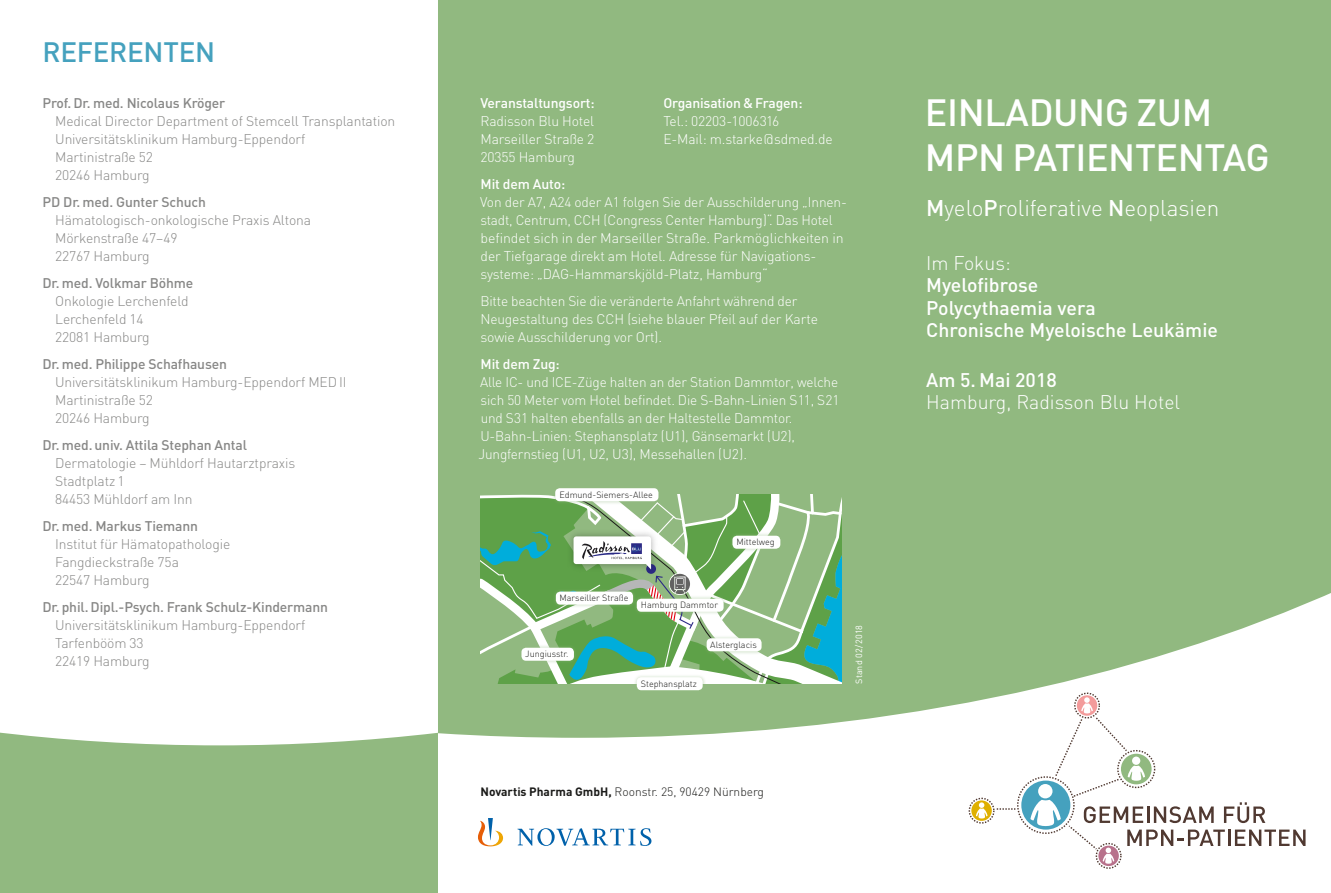
<style>
.page{position:relative;width:1331px;height:893px;background:#fff}
.page>*{position:absolute;margin:0;border:0;box-sizing:border-box;transform-origin:0 0}
.t1{font:500 37.5px/45px "DIN";letter-spacing:-.01em;color:#fff}
.t2{font:500 27.75px "DIN";letter-spacing:-.01em;color:#45a1be}
.t3{font:300 22.5px "DIN";color:#fff}
.t4{font:500 19.5px/22.5px "DIN";color:#fff}
.t5{font:300 19.5px "DIN";color:#fff}
.t6{font:300 13.8px/18px "DIN";letter-spacing:-.01em;color:#fff}
.t7{font:300 13.8px/18px "DIN";letter-spacing:-.01em;color:#878786}
.t8{font:500 13.8px "DIN";letter-spacing:-.01em;color:#878786}
.t9{font:500 13.8px "DIN";letter-spacing:-.01em;color:#fff}
.t10{font:300 12px "DIN";color:#1a1a18}
.t11{font:300 9px "DIN";color:#1a1a18}
.t12{font:9px "DIN";letter-spacing:.01em;color:#fff}
.s1{font-weight:700}
.s2{font-weight:500}
</style>
<div class="page">
<div style="left:438px;top:0;width:893px;height:738px;background:#91b980"></div>
<div style="left:1021px;top:781px;width:49px;height:49px;background:#45a1be;border-radius:50%"></div>
<svg style="left:1077px;top:695px;width:20px;height:21px"></svg>
<div style="left:1074px;top:693px;width:26px;height:25px;border:1px dashed #503931;border-radius:50%"></div>
<svg style="left:971px;top:800px;width:21px;height:21px"></svg>
<div style="left:969px;top:798px;width:25px;height:26px;border:1px dashed #503931;border-radius:50%"></div>
<svg style="left:1098px;top:846px;width:21px;height:20px"></svg>
<div style="left:1096px;top:843px;width:25px;height:26px;border:1px dashed #503931;border-radius:50%"></div>
<svg style="left:997px;top:808px;width:18px;height:2px"></svg>
<svg style="left:976px;top:802px;width:11px;height:16px"></svg>
<svg style="left:1030px;top:697px;width:275px;height:167px"></svg>
<svg style="left:478px;top:818px;width:173px;height:28px"></svg>
<div style="left:0;top:732px;width:438px;height:161px;background:#91b980"></div>
<svg style="left:480px;top:495px;width:362px;height:189px"></svg>
<div style="left:633px;top:595px;width:94px;height:20px;background:#91b980;opacity:.5"></div>
<div style="left:637px;top:599px;width:87px;height:13px;background:#fff;border-radius:4px"></div>
<div style="left:552px;top:485px;width:110px;height:20px;background:#91b980;opacity:.5"></div>
<div style="left:555px;top:488px;width:103px;height:13px;background:#fff;border-radius:4px"></div>
<div style="left:518px;top:644px;width:59px;height:20px;background:#91b980;opacity:.5"></div>
<div style="left:521px;top:648px;width:53px;height:13px;background:#fff;border-radius:4px"></div>
<div style="left:703px;top:635px;width:62px;height:20px;background:#91b980;opacity:.5"></div>
<div style="left:707px;top:638px;width:55px;height:13px;background:#fff;border-radius:4px"></div>
<div style="left:633px;top:674px;width:73px;height:20px;background:#91b980;opacity:.5"></div>
<div style="left:637px;top:677px;width:66px;height:13px;background:#fff;border-radius:4px"></div>
<div style="left:552px;top:588px;width:85px;height:20px;background:#91b980;opacity:.5"></div>
<div style="left:556px;top:592px;width:77px;height:13px;background:#fff;border-radius:4px"></div>
<div style="left:729px;top:532px;width:55px;height:20px;background:#91b980;opacity:.5"></div>
<div style="left:732px;top:536px;width:48px;height:13px;background:#fff;border-radius:4px"></div>
<h2 class="t2" style="left:43px;top:35px;width:174px">REFERENTEN</h2>
<p class="t8" style="left:43px;top:94px;width:184px">Prof. Dr. med. Nicolaus Kröger</p>
<p class="t7" style="left:55px;top:112px;width:341px">Medical Director Department of Stemcell Transplantation Universitätsklinikum Hamburg-Eppendorf<br>Martinistraße 52<br>20246 Hamburg</p>
<p class="t8" style="left:43px;top:193px;width:165px">PD Dr. med. Gunter Schuch</p>
<p class="t7" style="left:55px;top:211px;width:257px">Hämatologisch-onkologische Praxis Altona<br>Mörkenstraße 47–49<br>22767 Hamburg</p>
<p class="t8" style="left:43px;top:274px;width:152px">Dr. med. Volkmar Böhme</p>
<p class="t7" style="left:55px;top:292px;width:135px">Onkologie Lerchenfeld<br>Lerchenfeld 14<br>22081 Hamburg</p>
<p class="t8" style="left:42px;top:355px;width:186px">Dr. med. Philippe Schafhausen</p>
<p class="t7" style="left:55px;top:373px;width:293px">Universitätsklinikum Hamburg-Eppendorf MED II<br>Martinistraße 52<br>20246 Hamburg</p>
<p class="t8" style="left:42px;top:436px;width:206px">Dr. med. univ. Attila Stephan Antal</p>
<p class="t7" style="left:55px;top:454px;width:241px">Dermatologie – Mühldorf Hautarztpraxis<br>Stadtplatz 1<br>84453 Mühldorf am Inn</p>
<p class="t8" style="left:42px;top:517px;width:157px">Dr. med. Markus Tiemann</p>
<p class="t7" style="left:55px;top:535px;width:177px">Institut für Hämatopathologie<br>Fangdieckstraße 75a<br>22547 Hamburg</p>
<p class="t8" style="left:42px;top:598px;width:287px">Dr. phil. Dipl.-Psych. Frank Schulz-Kindermann</p>
<p class="t7" style="left:55px;top:616px;width:252px">Universitätsklinikum Hamburg-Eppendorf<br>Tarfenbööm 33<br>22419 Hamburg</p>
<p class="t9" style="left:480px;top:94px;width:116px">Veranstaltungsort:</p>
<p class="t6" style="left:480px;top:112px;width:115px;text-align:justify">Radisson Blu Hotel Marseiller Straße 2<br>20355 Hamburg</p>
<p class="t9" style="left:663px;top:94px;width:141px">Organisation &amp; Fragen:</p>
<p class="t6" style="left:663px;top:112px;width:171px">Tel.: 02203-1006316<br>E-Mail: m.starke@sdmed.de</p>
<p class="t9" style="left:481px;top:175px;width:86px">Mit dem Auto:</p>
<p class="t6" style="left:480px;top:193px;width:368px">Von der A7, A24 oder A1 folgen Sie der Ausschilderung „Innen&shy;stadt, Centrum, CCH (Congress Center Hamburg)“. Das Hotel befindet sich in der Marseiller Straße. Parkmöglichkeiten in der Tiefgarage direkt am Hotel. Adresse für Navigations&shy;systeme: „DAG-Hammarskjöld-Platz, Hamburg“</p>
<p class="t6" style="left:480px;top:292px;width:339px">Bitte beachten Sie die veränderte Anfahrt während der<br>Neugestaltung des CCH (siehe blauer Pfeil auf der Karte sowie Ausschilderung vor Ort).</p>
<p class="t9" style="left:481px;top:355px;width:81px">Mit dem Zug:</p>
<p class="t6" style="left:478px;top:373px;width:362px">Alle IC- und ICE-Züge halten an der Station Dammtor, welche sich 50 Meter vom Hotel befindet. Die S-Bahn-Linien S11, S21 und S31 halten ebenfalls an der Haltestelle Dammtor.<br>U-Bahn-Linien: Stephansplatz (U1), Gänsemarkt (U2), Jungfernstieg (U1, U2, U3), Messehallen (U2).</p>
<p class="t11" style="left:559px;top:489px;width:95px">Edmund-Siemers-Allee</p>
<p class="t11" style="left:736px;top:536px;width:40px">Mittelweg</p>
<p class="t11" style="left:560px;top:592px;width:70px">Marseiller Straße</p>
<p class="t11" style="left:525px;top:648px;width:45px">Jungiusstr.</p>
<p class="t11" style="left:641px;top:599px;width:79px">Hamburg Dammtor</p>
<p class="t11" style="left:641px;top:678px;width:58px">Stephansplatz</p>
<p class="t11" style="left:710px;top:639px;width:48px">Alsterglacis</p>
<p class="t12" style="left:853px;top:684px;width:60px;rotate:-90deg">Stand 02/2018</p>
<p class="t10" style="left:480px;top:784px;width:285px"><span class="s1">Novartis Pharma GmbH,</span> Roonstr. 25, 90429 Nürnberg</p>
<h1 class="t1" style="left:925px;top:88px;width:347px">EINLADUNG ZUM<br>MPN PATIENTENTAG</h1>
<h3 class="t3" style="left:926px;top:194px;width:295px"><span class="s2">M</span>yelo<span class="s2">P</span>roliferative <span class="s2">N</span>eoplasien</h3>
<h3 class="t5" style="left:926px;top:251px;width:86px">Im Fokus:</h3>
<h3 class="t4" style="left:926px;top:273px;width:293px">Myelofibrose<br>Polycythaemia vera<br>Chronische Myeloische Leukämie</h3>
<h3 class="t4" style="left:926px;top:368px;width:132px">Am 5. Mai 2018</h3>
<h3 class="t5" style="left:926px;top:390px;width:255px">Hamburg, Radisson Blu Hotel</h3>
</div>
